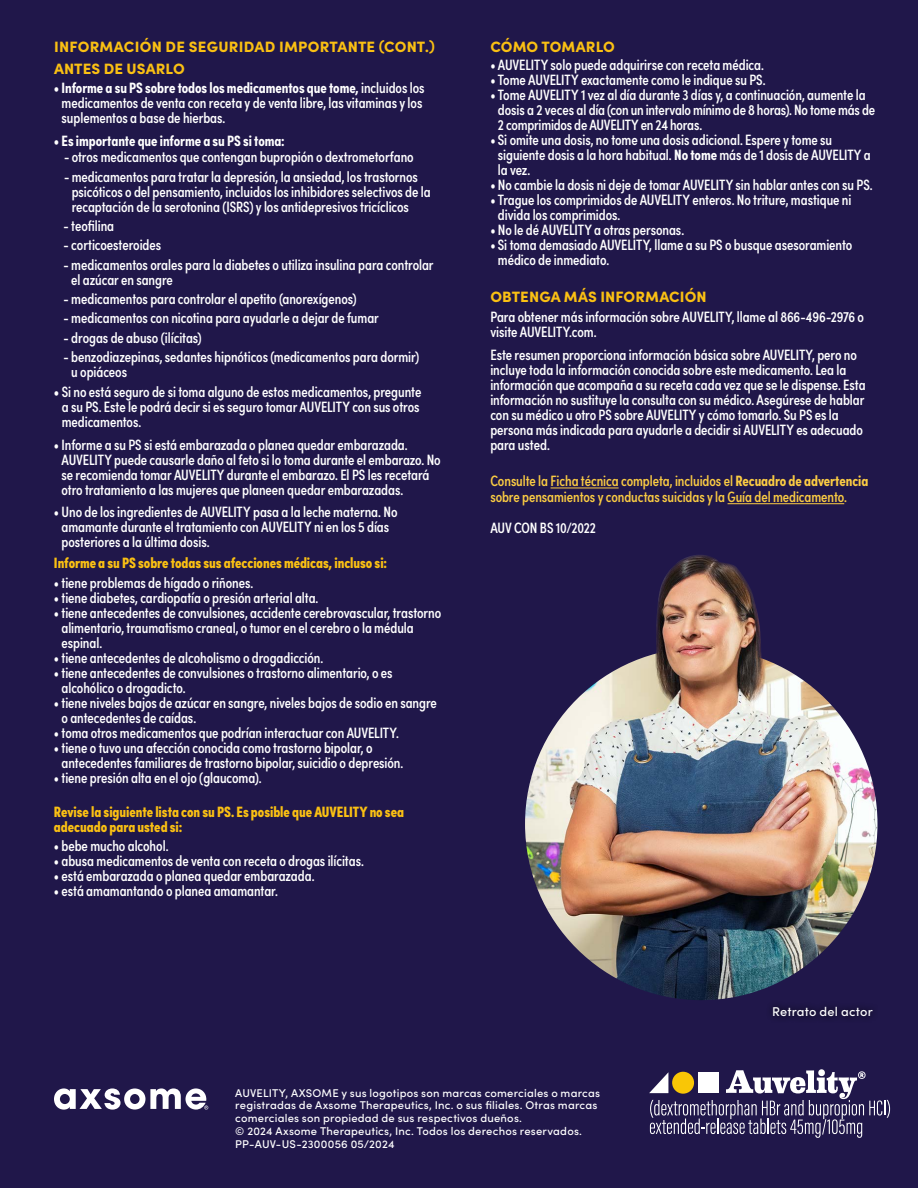
<style>
.page{position:relative;width:918px;height:1188px;background:#20174a}
.page>*{position:absolute;margin:0;border:0;box-sizing:border-box;transform-origin:0 0}
.t1{font:500 15px/15px "Sofia Pro Condensed";letter-spacing:-.005em;color:#fff}
.t2{font:900 15px/15px "Sofia Pro Condensed";letter-spacing:-.005em;color:#fac013}
.t3{font:500 15px/15.8px "Sofia Pro Condensed";letter-spacing:-.005em;color:#fbcc43}
.t4{font:900 15px/22.5px "Sofia Pro";letter-spacing:.01em;color:#fac013}
.t5{font:700 15px "Sofia Pro Condensed";letter-spacing:-.005em;color:#fff}
.t6{font:500 12.75px "Sofia Pro";letter-spacing:.01em;color:#fff}
.t7{font:500 11.25px/12.8px "Sofia Pro";letter-spacing:.015em;color:#fff}
.s1{font-weight:700}
</style>
<div class="page">
<img style="left:525px;top:648px;width:353px;height:352px;border-radius:176px">
<img style="left:561px;top:555px;width:286px;height:379px">
<svg style="left:54px;top:1088px;width:154px;height:22px"></svg>
<svg style="left:649px;top:1069px;width:241px;height:69px"></svg>
<hr style="left:551px;top:488px;width:68px;height:1px;background:#fbcc43">
<hr style="left:728px;top:503px;width:116px;height:1px;background:#fbcc43">
<div style="left:766px;top:999px;width:114px;height:24px;background:#1d1543"></div>
<p class="t4" style="left:54px;top:34px;width:382px">INFORMACIÓN DE SEGURIDAD IMPORTANTE (CONT.)<br>ANTES DE USARLO</p>
<p class="t1" style="left:62px;top:79px;width:364px;text-indent:-8px"><span class="s1">• Informe a su PS sobre todos los medicamentos que tome,</span> incluidos los medicamentos de venta con receta y de venta libre, las vitaminas y los suplementos a base de hierbas.</p>
<p class="t5" style="left:54px;top:130px;width:232px">• Es importante que informe a su PS si toma:</p>
<p class="t1" style="left:64px;top:149px;width:351px">- otros medicamentos que contengan bupropión o dextrometorfano</p>
<p class="t1" style="left:72px;top:168px;width:361px;text-indent:-8px">- medicamentos para tratar la depresión, la ansiedad, los trastornos psicóticos o del pensamiento, incluidos los inhibidores selectivos de la recaptación de la serotonina (ISRS) y los antidepresivos tricíclicos</p>
<p class="t1" style="left:64px;top:217px;width:52px">- teofilina</p>
<p class="t1" style="left:64px;top:237px;width:99px">- corticoesteroides</p>
<p class="t1" style="left:71px;top:256px;width:364px;text-indent:-8px">- medicamentos orales para la diabetes o utiliza insulina para controlar el azúcar en sangre</p>
<p class="t1" style="left:64px;top:290px;width:295px">- medicamentos para controlar el apetito (anorexígenos)</p>
<p class="t1" style="left:64px;top:310px;width:317px">- medicamentos con nicotina para ayudarle a dejar de fumar</p>
<p class="t1" style="left:64px;top:329px;width:140px">- drogas de abuso (ilícitas)</p>
<p class="t1" style="left:71px;top:348px;width:350px;text-indent:-8px">- benzodiazepinas, sedantes hipnóticos (medicamentos para dormir) u opiáceos</p>
<p class="t1" style="left:62px;top:384px;width:361px;text-indent:-8px"><span class="s1">•</span> Si no está seguro de si toma alguno de estos medicamentos, pregunte a su PS. Este le podrá decir si es seguro tomar AUVELITY con sus otros medicamentos.</p>
<p class="t1" style="left:62px;top:436px;width:381px;text-indent:-8px">• Informe a su PS si está embarazada o planea quedar embarazada.<br>AUVELITY puede causarle daño al feto si lo toma durante el embarazo. No se recomienda tomar AUVELITY durante el embarazo. El PS les recetará otro tratamiento a las mujeres que planeen quedar embarazadas.</p>
<p class="t1" style="left:62px;top:504px;width:337px;text-indent:-8px">• Uno de los ingredientes de AUVELITY pasa a la leche materna. No amamante durante el tratamiento con AUVELITY ni en los 5 días posteriores a la última dosis.</p>
<p class="t2" style="left:54px;top:554px;width:335px">Informe a su PS sobre todas sus afecciones médicas, incluso si:</p>
<p class="t1" style="left:54px;top:575px;width:201px">• tiene problemas de hígado o riñones.</p>
<p class="t1" style="left:54px;top:590px;width:266px">• tiene diabetes, cardiopatía o presión arterial alta.</p>
<p class="t1" style="left:62px;top:605px;width:381px;text-indent:-8px">• tiene antecedentes de convulsiones, accidente cerebrovascular, trastorno alimentario, traumatismo craneal, o tumor en el cerebro o la médula espinal.</p>
<p class="t1" style="left:54px;top:650px;width:271px">• tiene antecedentes de alcoholismo o drogadicción.</p>
<p class="t1" style="left:62px;top:665px;width:333px;text-indent:-8px">• tiene antecedentes de convulsiones o trastorno alimentario, o es alcohólico o drogadicto.</p>
<p class="t1" style="left:62px;top:695px;width:377px;text-indent:-8px">• tiene niveles bajos de azúcar en sangre, niveles bajos de sodio en sangre o antecedentes de caídas.</p>
<p class="t1" style="left:54px;top:725px;width:346px">• toma otros medicamentos que podrían interactuar con AUVELITY.</p>
<p class="t1" style="left:62px;top:740px;width:343px;text-indent:-8px">• tiene o tuvo una afección conocida como trastorno bipolar, o antecedentes familiares de trastorno bipolar, suicidio o depresión.</p>
<p class="t1" style="left:54px;top:770px;width:209px">• tiene presión alta en el ojo (glaucoma).</p>
<p class="t2" style="left:54px;top:803px;width:352px">Revise la siguiente lista con su PS. Es posible que AUVELITY no sea adecuado para usted si:</p>
<p class="t1" style="left:54px;top:837px;width:116px">• bebe mucho alcohol.</p>
<p class="t1" style="left:54px;top:852px;width:311px">• abusa medicamentos de venta con receta o drogas ilícitas.</p>
<p class="t1" style="left:54px;top:867px;width:262px">• está embarazada o planea quedar embarazada.</p>
<p class="t1" style="left:54px;top:882px;width:225px">• está amamantando o planea amamantar.</p>
<p class="t4" style="left:490px;top:34px;width:126px">CÓMO TOMARLO</p>
<p class="t1" style="left:490px;top:56px;width:275px">• AUVELITY solo puede adquirirse con receta médica.</p>
<p class="t1" style="left:490px;top:71px;width:277px">• Tome AUVELITY exactamente como le indique su PS.</p>
<p class="t1" style="left:498px;top:86px;width:379px;text-indent:-8px">• Tome AUVELITY 1 vez al día durante 3 días y, a continuación, aumente la dosis a 2 veces al día (con un intervalo mínimo de 8 horas). No tome más de<br>2 comprimidos de AUVELITY en 24 horas.</p>
<p class="t1" style="left:498px;top:131px;width:374px;text-indent:-8px">• Si omite una dosis, no tome una dosis adicional. Espere y tome su siguiente dosis a la hora habitual. <span class="s1">No tome</span> más de 1 dosis de AUVELITY a la vez.</p>
<p class="t1" style="left:490px;top:176px;width:384px">• No cambie la dosis ni deje de tomar AUVELITY sin hablar antes con su PS.</p>
<p class="t1" style="left:498px;top:191px;width:355px;text-indent:-8px">• Trague los comprimidos de AUVELITY enteros. No triture, mastique ni divida los comprimidos.</p>
<p class="t1" style="left:490px;top:221px;width:195px">• No le dé AUVELITY a otras personas.</p>
<p class="t1" style="left:498px;top:236px;width:356px;text-indent:-8px">• Si toma demasiado AUVELITY, llame a su PS o busque asesoramiento médico de inmediato.</p>
<p class="t4" style="left:490px;top:284px;width:218px">OBTENGA MÁS INFORMACIÓN</p>
<p class="t1" style="left:490px;top:308px;width:375px">Para obtener más información sobre AUVELITY, llame al 866-496-2976 o visite AUVELITY.com.</p>
<p class="t1" style="left:490px;top:346px;width:377px">Este resumen proporciona información básica sobre AUVELITY, pero no incluye toda la información conocida sobre este medicamento. Lea la información que acompaña a su receta cada vez que se le dispense. Esta información no sustituye la consulta con su médico. Asegúrese de hablar con su médico u otro PS sobre AUVELITY y cómo tomarlo. Su PS es la persona más indicada para ayudarle a decidir si AUVELITY es adecuado para usted.</p>
<p class="t3" style="left:490px;top:472px;width:380px">Consulte la Ficha técnica completa, incluidos el <span class="s1">Recuadro de advertencia </span>sobre pensamientos y conductas suicidas y la Guía del medicamento.</p>
<p class="t1" style="left:490px;top:520px;width:107px">AUV CON BS 10/2022</p>
<p class="t6" style="left:772px;top:1002px;width:102px">Retrato del actor</p>
<p class="t7" style="left:235px;top:1086px;width:366px">AUVELITY, AXSOME y sus logotipos son marcas comerciales o marcas registradas de Axsome Therapeutics, Inc. o sus filiales. Otras marcas comerciales son propiedad de sus respectivos dueños.<br>© 2024 Axsome Therapeutics, Inc. Todos los derechos reservados.<br>PP-AUV-US-2300056 05/2024</p>
</div>
